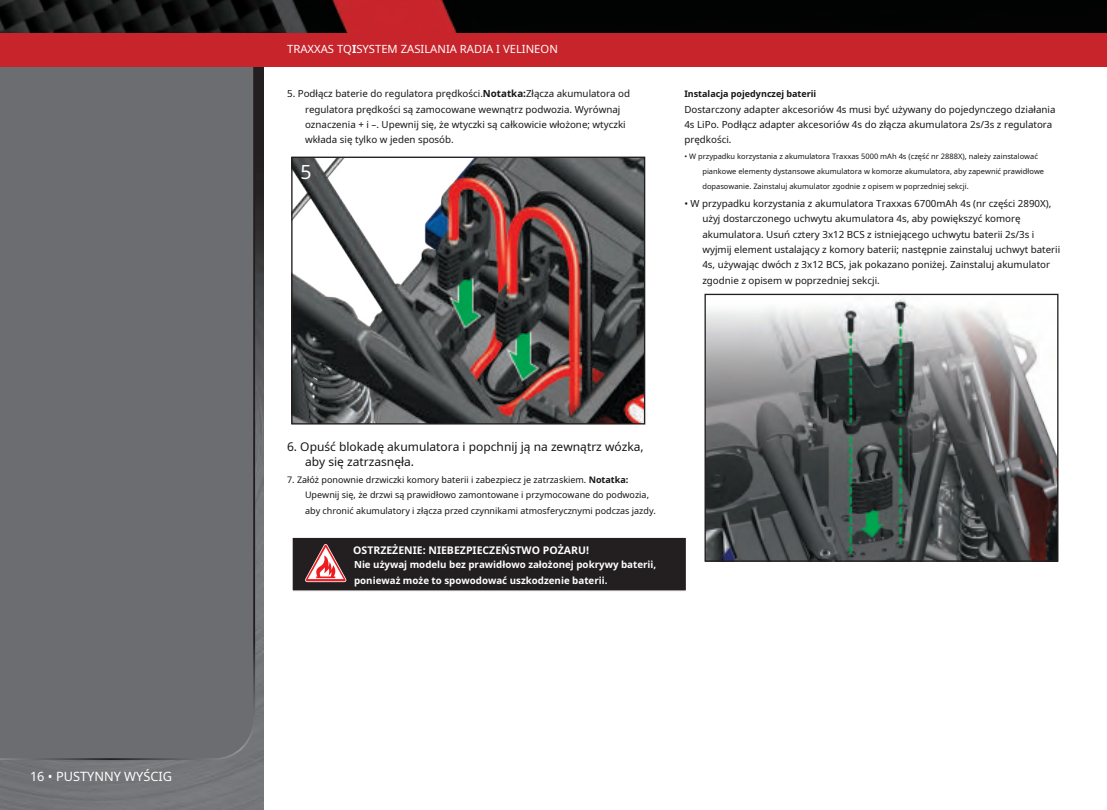
<style>
.page{position:relative;width:1107px;height:810px;background:#fff}
.page>*{position:absolute;margin:0;border:0;box-sizing:border-box;transform-origin:0 0}
.t1{font:19.5px "Noto Sans";color:#fff}
.t2{font:12.75px "Noto Sans";color:#fff}
.t3{font:12px/15.3px "Noto Sans";color:#171615}
.t4{font:11.25px "Noto Sans";color:#fff}
.t5{font:700 10.5px "Noto Sans";color:#fff}
.t6{font:9.75px/15.3px "Noto Sans";color:#171615}
.t7{font:700 9.75px/16.2px "Noto Sans";color:#fff}
.t8{font:9px/15.3px "Noto Sans";color:#171615}
.t9{font:700 9px "Noto Sans";color:#171615}
.t10{font:7.5px/15.3px "Noto Sans";color:#171615}
.s1{font-weight:700}
</style>
<div class="page">
<img style="left:0;top:68px;width:263px;height:742px">
<div style="left:0;top:67px;width:256px;height:694px;background:#6c6d70"></div>
<img style="left:1106px;top:0;width:1px;height:33px">
<img style="left:0;top:0;width:1106px;height:33px">
<div style="left:0;top:33px;width:1107px;height:34px;background:#c8242b"></div>
<div style="left:292px;top:537px;width:395px;height:54px;background:#231f20"></div>
<div style="left:291px;top:536px;width:396px;height:56px;border:2px solid #fff"></div>
<svg style="left:305px;top:544px;width:42px;height:39px"></svg>
<img style="left:293px;top:159px;width:350px;height:264px">
<div style="left:291px;top:157px;width:354px;height:268px;border:1px solid #231f20"></div>
<img style="left:707px;top:298px;width:349px;height:262px">
<div style="left:705px;top:294px;width:353px;height:268px;border:1px solid #231f20"></div>
<h2 class="t2" style="left:30px;top:767px;width:143px">16 • PUSTYNNY WYŚCIG</h2>
<p class="t4" style="left:287px;top:41px;width:272px">TRAXXAS TQ<span class="s1">I</span>SYSTEM ZASILANIA RADIA I VELINEON</p>
<p class="t6" style="left:305px;top:86px;width:326px;text-indent:-18px">5. Podłącz baterie do regulatora prędkości.<span class="s1">Notatka:</span>Złącza akumulatora od regulatora prędkości są zamocowane wewnątrz podwozia. Wyrównaj oznaczenia + i –. Upewnij się, że wtyczki są całkowicie włożone; wtyczki wkłada się tylko w jeden sposób.</p>
<p class="t9" style="left:684px;top:88px;width:133px">Instalacja pojedynczej baterii</p>
<p class="t6" style="left:684px;top:101px;width:373px">Dostarczony adapter akcesoriów 4s musi być używany do pojedynczego działania<br>4s LiPo. Podłącz adapter akcesoriów 4s do złącza akumulatora 2s/3s z regulatora prędkości.</p>
<p class="t10" style="left:702px;top:148px;width:343px;text-indent:-18px">• W przypadku korzystania z akumulatora Traxxas 5000 mAh 4s (część nr 2888X), należy zainstalować piankowe elementy dystansowe akumulatora w komorze akumulatora, aby zapewnić prawidłowe dopasowanie. Zainstaluj akumulator zgodnie z opisem w poprzedniej sekcji.</p>
<h1 class="t1" style="left:300px;top:159px;width:13px">5</h1>
<p class="t6" style="left:702px;top:196px;width:359px;text-indent:-18px">• W przypadku korzystania z akumulatora Traxxas 6700mAh 4s (nr części 2890X), użyj dostarczonego uchwytu akumulatora 4s, aby powiększyć komorę akumulatora. Usuń cztery 3x12 BCS z istniejącego uchwytu baterii 2s/3s i wyjmij element ustalający z komory baterii; następnie zainstaluj uchwyt baterii 4s, używając dwóch z 3x12 BCS, jak pokazano poniżej. Zainstaluj akumulator zgodnie z opisem w poprzedniej sekcji.</p>
<p class="t3" style="left:305px;top:439px;width:340px;text-indent:-18px">6. Opuść blokadę akumulatora i popchnij ją na zewnątrz wózka, aby się zatrzasnęła.</p>
<p class="t8" style="left:305px;top:472px;width:352px;text-indent:-18px">7. Załóż ponownie drzwiczki komory baterii i zabezpiecz je zatrzaskiem. <span class="s1">Notatka:<br></span>Upewnij się, że drzwi są prawidłowo zamontowane i przymocowane do podwozia, aby chronić akumulatory i złącza przed czynnikami atmosferycznymi podczas jazdy.</p>
<p class="t5" style="left:353px;top:542px;width:237px">OSTRZEŻENIE: NIEBEZPIECZEŃSTWO POŻARU!</p>
<p class="t7" style="left:354px;top:556px;width:304px">Nie używaj modelu bez prawidłowo założonej pokrywy baterii, ponieważ może to spowodować uszkodzenie baterii.</p>
</div>
